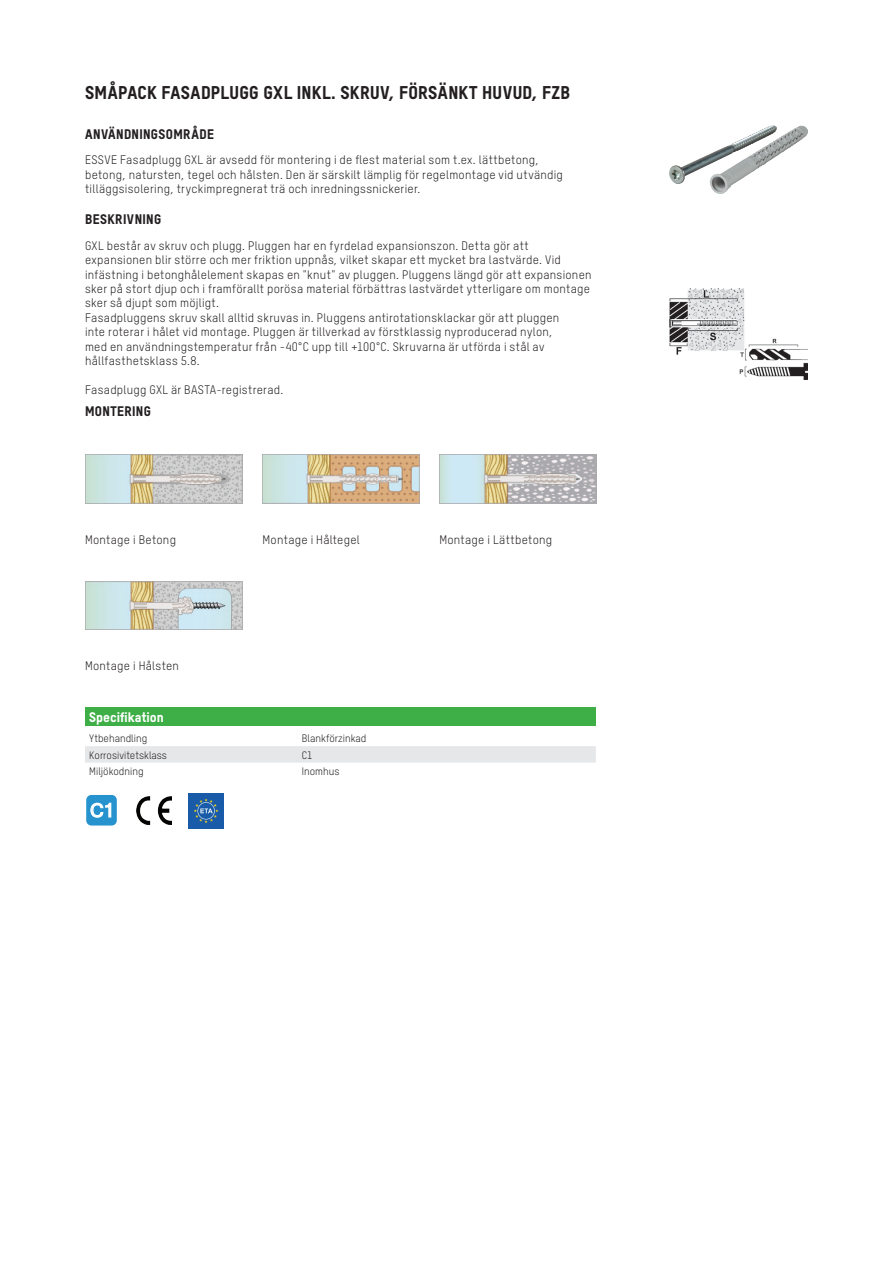
<style>
.page{position:relative;width:893px;height:1263px;background:#fff}
.page>*{position:absolute;margin:0;border:0;box-sizing:border-box;transform-origin:0 0}
.t1{font:18.75px "Microsoft Sans Serif";color:#fff}
.t2{font:18px "T Star Pro Heavy";letter-spacing:.015em;color:#231f20}
.t3{font:13.5px "T Star Pro Heavy";letter-spacing:.025em;color:#231f20}
.t4{font:13.5px "T Star Pro Heavy";color:#fff}
.t5{font:12px/14.4px "T Star Pro Regular";letter-spacing:.02em;color:#231f20}
.t6{font:10.5px "T Star Pro Regular";color:#231f20}
</style>
<div class="page">
<img style="left:85px;top:455px;width:157px;height:48px">
<img style="left:263px;top:455px;width:157px;height:48px">
<img style="left:439px;top:455px;width:158px;height:48px">
<img style="left:85px;top:581px;width:157px;height:48px">
<div style="left:85px;top:707px;width:511px;height:19px;background:#3eae46"></div>
<div style="left:85px;top:746px;width:511px;height:17px;background:#e6e7e9"></div>
<div style="left:86px;top:794px;width:31px;height:32px;background:#2693ce;border-radius:6px"></div>
<div style="left:85px;top:794px;width:33px;height:33px;border:1px solid #fff;border-radius:6px"></div>
<svg style="left:90px;top:802px;width:22px;height:16px"></svg>
<img style="left:137px;top:797px;width:35px;height:28px">
<img style="left:188px;top:793px;width:35px;height:35px">
<img style="left:670px;top:126px;width:137px;height:67px">
<img style="left:670px;top:289px;width:137px;height:90px">
<h2 class="t2" style="left:85px;top:79px;width:486px">SMÅPACK FASADPLUGG GXL INKL. SKRUV, FÖRSÄNKT HUVUD, FZB</h2>
<p class="t3" style="left:85px;top:123px;width:130px">ANVÄNDNINGSOMRÅDE</p>
<p class="t5" style="left:85px;top:152px;width:479px">ESSVE Fasadplugg GXL är avsedd för montering i de flest material som t.ex. lättbetong, betong, natursten, tegel och hålsten. Den är särskilt lämplig för regelmontage vid utvändig tilläggsisolering, tryckimpregnerat trä och inredningssnickerier.</p>
<p class="t3" style="left:85px;top:209px;width:78px">BESKRIVNING</p>
<p class="t5" style="left:85px;top:237px;width:508px">GXL består av skruv och plugg. Pluggen har en fyrdelad expansionszon. Detta gör att expansionen blir större och mer friktion uppnås, vilket skapar ett mycket bra lastvärde. Vid infästning i betonghålelement skapas en "knut" av pluggen. Pluggens längd gör att expansionen sker på stort djup och i framförallt porösa material förbättras lastvärdet ytterligare om montage sker så djupt som möjligt.<br>Fasadpluggens skruv skall alltid skruvas in. Pluggens antirotationsklackar gör att pluggen<br>inte roterar i hålet vid montage. Pluggen är tillverkad av förstklassig nyproducerad nylon,<br>med en användningstemperatur från -40°C upp till +100°C. Skruvarna är utförda i stål av hållfasthetsklass 5.8.</p>
<p class="t5" style="left:85px;top:381px;width:200px">Fasadplugg GXL är BASTA-registrerad.</p>
<p class="t3" style="left:85px;top:401px;width:67px">MONTERING</p>
<p class="t5" style="left:85px;top:532px;width:92px">Montage i Betong</p>
<p class="t5" style="left:263px;top:532px;width:99px">Montage i Håltegel</p>
<p class="t5" style="left:439px;top:532px;width:114px">Montage i Lättbetong</p>
<p class="t5" style="left:85px;top:658px;width:96px">Montage i Hålsten</p>
<p class="t4" style="left:89px;top:706px;width:76px">Specifikation</p>
<p class="t6" style="left:89px;top:731px;width:59px">Ytbehandling</p>
<p class="t6" style="left:302px;top:731px;width:66px">Blankförzinkad</p>
<p class="t6" style="left:89px;top:747px;width:79px">Korrosivitetsklass</p>
<p class="t6" style="left:302px;top:747px;width:12px">C1</p>
<p class="t6" style="left:89px;top:764px;width:56px">Miljökodning</p>
<p class="t6" style="left:302px;top:764px;width:39px">Inomhus</p>
<h1 class="t1" style="left:90px;top:798px;width:25px">C1</h1>
</div>
